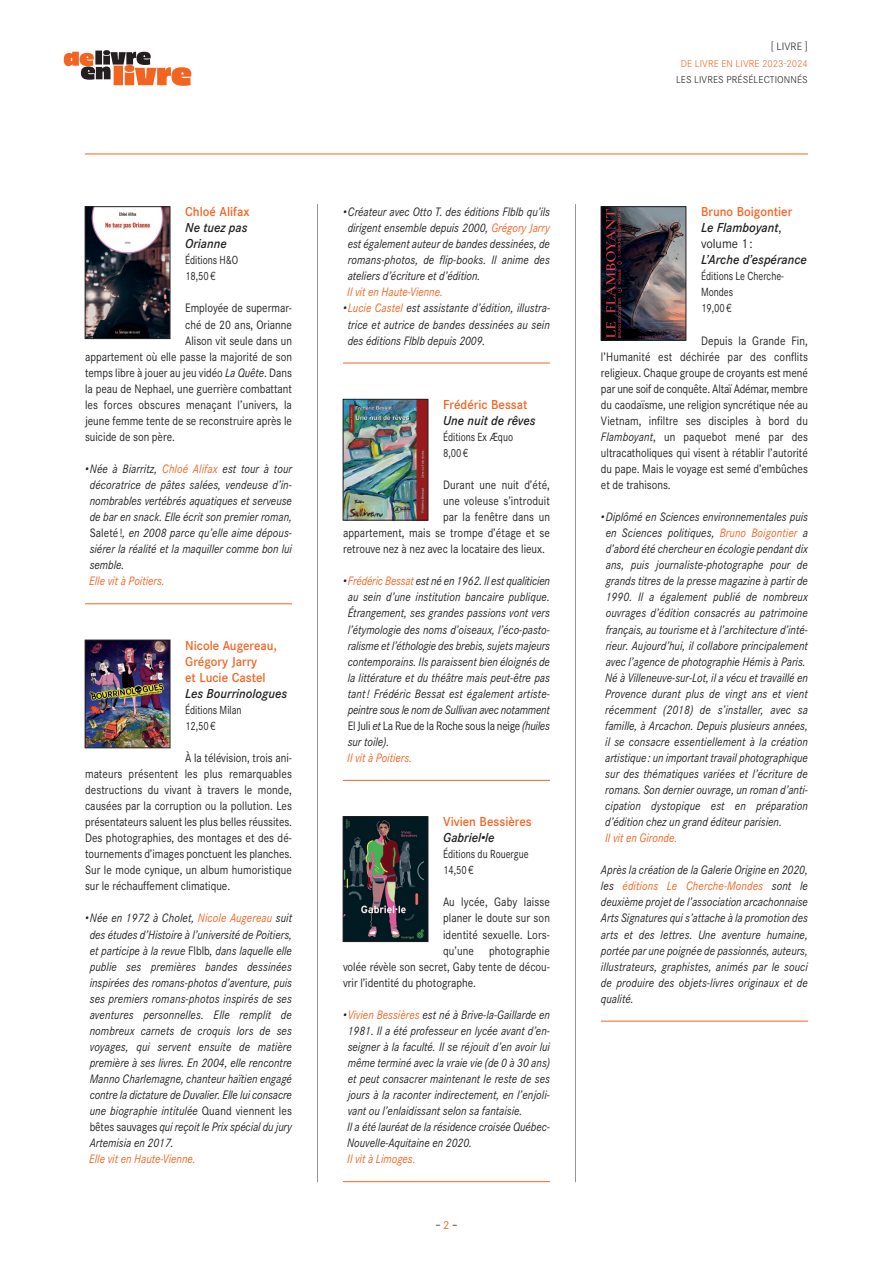
<style>
.page{position:relative;width:893px;height:1263px;background:#fff}
.page>*{position:absolute;margin:0;border:0;box-sizing:border-box;transform-origin:0 0}
.t1{font:500 12.75px/16px "Corporate S";color:#f36421;scale:.95 1}
.t2{font:italic 500 12.75px/16px "Corporate S";color:#231f20;scale:.95 1}
.t3{font:italic 12px/16px "Corporate S";color:#231f20;text-align:justify;scale:.88 1}
.t4{font:12px/16px "Corporate S";color:#231f20;text-align:justify;scale:.88 1}
.t5{font:italic 12px "Corporate S";color:#f36421;scale:.88 1}
.t6{font:11.55px/16px "Corporate S";color:#231f20;scale:.82 1}
.t7{font:11.25px "Corporate S";color:#231f20}
.t8{font:300 10.5px "Corporate S";letter-spacing:.01em;color:#231f20}
.t9{font:300 9.75px "Corporate S";letter-spacing:.01em;color:#231f20}
.t10{font:300 9.75px "Corporate S";letter-spacing:.01em;color:#f36421}
.s1{font-style:italic}
.s2{color:#f36421}
.s3{font-style:normal}
.s4{font-style:italic;color:#231f20}
.s5{font-weight:400;color:#231f20}
</style>
<div class="page">
<hr style="left:85px;top:603px;width:207px;height:1px;background:#f36421">
<hr style="left:343px;top:363px;width:207px;height:1px;background:#f36421">
<hr style="left:343px;top:780px;width:207px;height:1px;background:#f36421">
<hr style="left:343px;top:1181px;width:207px;height:1px;background:#f36421">
<hr style="left:601px;top:1021px;width:207px;height:1px;background:#f36421">
<img style="left:87px;top:209px;width:81px;height:128px">
<div style="left:85px;top:207px;width:85px;height:132px;border:1px solid #231f20"></div>
<img style="left:87px;top:642px;width:81px;height:104px">
<div style="left:85px;top:640px;width:85px;height:108px;border:1px solid #231f20"></div>
<img style="left:345px;top:401px;width:81px;height:117px">
<div style="left:343px;top:399px;width:85px;height:121px;border:1px solid #231f20"></div>
<img style="left:345px;top:818px;width:81px;height:122px">
<div style="left:343px;top:816px;width:85px;height:126px;border:1px solid #231f20"></div>
<img style="left:603px;top:209px;width:81px;height:129px">
<div style="left:601px;top:207px;width:85px;height:133px;border:1px solid #231f20"></div>
<hr style="left:317px;top:204px;width:1px;height:978px;background:#939598">
<hr style="left:575px;top:204px;width:1px;height:978px;background:#939598">
<svg style="left:64px;top:50px;width:127px;height:36px"></svg>
<hr style="left:85px;top:154px;width:723px;height:1px;background:#f36421">
<p class="t1" style="left:185px;top:204px;width:69px">Chloé Alifax</p>
<p class="t2" style="left:185px;top:220px;width:67px">Ne tuez pas<br>Orianne</p>
<p class="t6" style="left:185px;top:252px;width:67px">éditions H&amp;o<br>18,50€</p>
<p class="t4" style="left:185px;top:300px;width:123px">employée de supermar-</p>
<p class="t4" style="left:185px;top:316px;width:123px">ché de 20 ans, orianne</p>
<p class="t4" style="left:185px;top:332px;width:123px">alison vit seule dans un</p>
<p class="t4" style="left:85px;top:348px;width:237px">appartement où elle passe la majorité de son</p>
<p class="t4" style="left:85px;top:364px;width:237px">temps libre à jouer au jeu vidéo <span class="s1">La Quête</span>. dans</p>
<p class="t4" style="left:85px;top:381px;width:237px">la peau de nephael, une guerrière combattant</p>
<p class="t4" style="left:85px;top:397px;width:237px">les forces obscures menaçant l’univers, la</p>
<p class="t4" style="left:85px;top:413px;width:237px">jeune femme tente de se reconstruire après le</p>
<p class="t4" style="left:85px;top:429px;width:104px">suicide de son père.</p>
<p class="t3" style="left:90px;top:461px;width:231px;text-indent:-5px">•Née à Biarritz, <span class="s2">Chloé Alifax</span> est tour à tour décoratrice de pâtes salées, vendeuse d’in&shy;nombrables vertébrés aquatiques et serveuse de bar en snack. Elle écrit son premier roman, <span class="s3">saleté !</span>, en 2008 parce qu’elle aime dépous&shy;siérer la réalité et la maquiller comme bon lui semble.</p>
<p class="t5" style="left:89px;top:574px;width:87px">Elle vit à Poitiers.</p>
<p class="t1" style="left:185px;top:637px;width:98px">Nicole Augereau,<br>Grégory Jarry<br>et Lucie Castel</p>
<p class="t2" style="left:185px;top:685px;width:109px">Les Bourrinologues</p>
<p class="t6" style="left:185px;top:702px;width:70px">éditions milan<br>12,50€</p>
<p class="t4" style="left:85px;top:750px;width:237px;text-indent:100px">À la télévision, trois ani&shy;mateurs présentent les plus remarquables destructions du vivant à travers le monde, causées par la corruption ou la pollution. les présentateurs saluent les plus belles réussites. des photographies, des montages et des dé&shy;tournements d’images ponctuent les planches. sur le mode cynique, un album humoristique sur le réchauffement climatique.</p>
<p class="t3" style="left:90px;top:910px;width:232px;text-indent:-5px">•Née en 1972 à Cholet, <span class="s2">Nicole Augereau</span> suit des études d’Histoire à l’université de Poitiers, et participe à la revue <span class="s3">Flblb</span>, dans laquelle elle publie ses premières bandes dessinées inspirées des romans-photos d’aventure, puis ses premiers romans-photos inspirés de ses aventures personnelles. Elle remplit de nombreux carnets de croquis lors de ses voyages, qui servent ensuite de matière première à ses livres. En 2004, elle rencontre Manno Charlemagne, chanteur haïtien engagé contre la dictature de Duvalier. Elle lui consacre une biographie intitulée <span class="s3">quand viennent les bêtes sauvages</span> qui reçoit le Prix spécial du jury Artemisia en 2017.</p>
<p class="t5" style="left:89px;top:1152px;width:122px">Elle vit en Haute-Vienne.</p>
<p class="t3" style="left:348px;top:204px;width:231px;text-indent:-5px">•Créateur avec Otto T. des éditions Flblb qu’ils dirigent ensemble depuis 2000, <span class="s2">Grégory Jarry </span>est également auteur de bandes dessinées, de romans-photos, de flip-books. Il anime des ateliers d’écriture et d’édition.</p>
<p class="t5" style="left:347px;top:286px;width:110px">Il vit en Haute-Vienne.</p>
<p class="t3" style="left:348px;top:300px;width:231px;text-indent:-5px">• <span class="s2">Lucie Castel</span> est assistante d’édition, illustra&shy;trice et autrice de bandes dessinées au sein des éditions Flblb depuis 2009.</p>
<p class="t1" style="left:443px;top:396px;width:90px">Frédéric Bessat</p>
<p class="t2" style="left:443px;top:412px;width:99px">Une nuit de rêves</p>
<p class="t6" style="left:443px;top:429px;width:87px">éditions ex Æquo<br>8,00€</p>
<p class="t4" style="left:443px;top:477px;width:123px">durant une nuit d’été,</p>
<p class="t4" style="left:443px;top:493px;width:123px">une voleuse s’introduit</p>
<p class="t4" style="left:443px;top:509px;width:123px">par la fenêtre dans un</p>
<p class="t4" style="left:343px;top:525px;width:237px">appartement, mais se trompe d’étage et se</p>
<p class="t4" style="left:343px;top:541px;width:231px">retrouve nez à nez avec la locataire des lieux.</p>
<p class="t3" style="left:348px;top:573px;width:231px;text-indent:-5px">•<span class="s2">Frédéric Bessat</span> est né en 1962. Il est qualiticien au sein d’une institution bancaire publique.<br>Étrangement, ses grandes passions vont vers l’étymologie des noms d’oiseaux, l’éco-pasto&shy;ralisme et l’éthologie des brebis, sujets majeurs contemporains. Ils paraissent bien éloignés de la littérature et du théâtre mais peut-être pas tant! Frédéric Bessat est également artiste&shy;peintre sous le nom de Sullivan avec notamment <span class="s3">el Juli</span> et <span class="s3">la rue de la roche sous la neige</span> (huiles sur toile).</p>
<p class="t5" style="left:347px;top:751px;width:75px">Il vit à Poitiers.</p>
<p class="t1" style="left:443px;top:814px;width:95px">Vivien Bessières</p>
<p class="t2" style="left:443px;top:830px;width:56px">Gabriel•le</p>
<p class="t6" style="left:443px;top:846px;width:106px">éditions du rouergue<br>14,50€</p>
<p class="t4" style="left:443px;top:894px;width:123px">au lycée, gaby laisse planer le doute sur son identité sexuelle. lors&shy;qu’une</p>
<p class="t4" style="left:343px;top:942px;width:237px;text-indent:146px">photographie volée révèle son secret, gaby tente de décou&shy;vrir l’identité du photographe.</p>
<p class="t3" style="left:347px;top:1006px;width:232px;text-align:left;text-indent:-4px">•<span class="s2">Vivien Bessières</span> est né à Brive-la-Gaillarde en 1981. Il a été professeur en lycée avant d’en&shy;seigner à la faculté. Il se réjouit d’en avoir lui même terminé avec la vraie vie (de 0 à 30 ans) et peut consacrer maintenant le reste de ses jours à la raconter indirectement, en l’enjoli&shy;vant ou l’enlaidissant selon sa fantaisie.<br>Il a été lauréat de la résidence croisée Québec-Nouvelle-Aquitaine en 2020.</p>
<p class="t5" style="left:347px;top:1152px;width:79px">Il vit à Limoges.</p>
<p class="t7" style="left:436px;top:1219px;width:23px">–<span class="s2">2</span>–</p>
<p class="t8" style="left:771px;top:41px;width:39px">[ LIVRE ]</p>
<p class="t10" style="left:681px;top:58px;width:129px">DE LIVRE EN LIVRE 2023-2024</p>
<p class="t9" style="left:676px;top:75px;width:133px">LES LIVRES PRÉSÉLECTIONNÉS</p>
<p class="t1" style="left:701px;top:204px;width:98px">Bruno Boigontier<br><span class="s4">Le Flamboyant</span><span class="s5">, volume 1:</span></p>
<p class="t2" style="left:701px;top:252px;width:113px">L’Arche d’espérance</p>
<p class="t6" style="left:701px;top:268px;width:103px">éditions le cherche&shy;mondes<br>19,00€</p>
<p class="t4" style="left:601px;top:332px;width:237px;text-indent:100px">depuis la grande Fin, l’Humanité est déchirée par des conflits religieux. chaque groupe de croyants est mené par une soif de conquête. altaï adémar, membre du caodaïsme, une religion syncrétique née au vietnam, infiltre ses disciples à bord du <span class="s1">Flamboyant</span>, un paquebot mené par des ultracatholiques qui visent à rétablir l’autorité du pape. mais le voyage est semé d’embûches et de trahisons.</p>
<p class="t3" style="left:605px;top:509px;width:232px;text-align:left;text-indent:-4px">•Diplômé en Sciences environnementales puis en Sciences politiques, <span class="s2">Bruno Boigontier</span> a d’abord été chercheur en écologie pendant dix ans, puis journaliste-photographe pour de grands titres de la presse magazine à partir de 1990. Il a également publié de nombreux ouvrages d’édition consacrés au patrimoine français, au tourisme et à l’architecture d’inté&shy;rieur. Aujourd’hui, il collabore principalement avec l’agence de photographie Hémis à Paris.<br>Né à Villeneuve-sur-Lot, il a vécu et travaillé en Provence durant plus de vingt ans et vient récemment (2018) de s’installer, avec sa famille, à Arcachon. Depuis plusieurs années, il se consacre essentiellement à la création artistique: un important travail photographique sur des thématiques variées et l’écriture de romans. Son dernier ouvrage, un roman d’anti&shy;cipation dystopique est en préparation d’édition chez un grand éditeur parisien.</p>
<p class="t5" style="left:605px;top:831px;width:83px">Il vit en Gironde.</p>
<p class="t3" style="left:601px;top:862px;width:237px">Après la création de la Galerie Origine en 2020, les <span class="s2">éditions Le Cherche-Mondes</span> sont le deuxième projet de l’association arcachonnaise Arts Signatures qui s’attache à la promotion des arts et des lettres. Une aventure humaine, portée par une poignée de passionnés, auteurs, illustrateurs, graphistes, animés par le souci de produire des objets-livres originaux et de qualité.</p>
</div>
